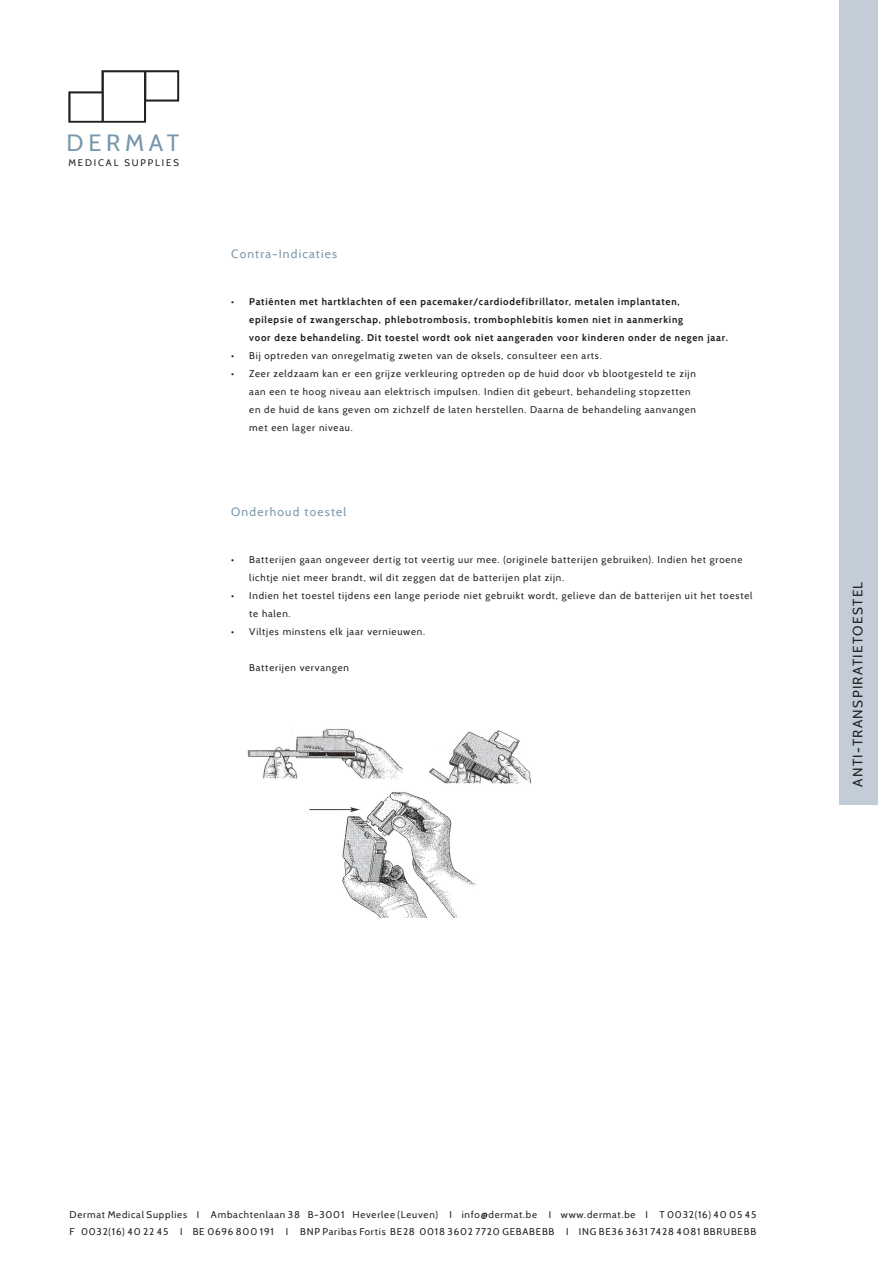
<style>
.page{position:relative;width:893px;height:1263px;background:#fff}
.page>*{position:absolute;margin:0;border:0;box-sizing:border-box;transform-origin:0 0}
.t1{font:23.55px "Cabin";letter-spacing:.2em;color:#7997ab}
.t2{font:13.5px "Cabin";letter-spacing:.1em;color:#231f20}
.t3{font:12px "Cabin";letter-spacing:.1em;color:#7997ab}
.t4{font:9.75px/18px "Cabin";letter-spacing:.08em;color:#231f20}
.t5{font:700 9.75px/18px "Cabin";letter-spacing:.08em;color:#231f20}
.t6{font:9.45px "Cabin";letter-spacing:.2em;color:#231f20}
</style>
<div class="page">
<svg style="left:68px;top:70px;width:111px;height:53px"></svg>
<div style="left:840px;top:0;width:38px;height:804px;background:#c3cdd7"></div>
<img style="left:247px;top:729px;width:284px;height:189px">
<p class="t1" style="left:67px;top:128px;width:114px">DERMAT</p>
<p class="t6" style="left:68px;top:157px;width:112px">MEDICAL SUPPLIES</p>
<p class="t3" style="left:231px;top:247px;width:107px">Contra-Indicaties</p>
<p class="t5" style="left:249px;top:292px;width:480px;text-indent:-18px">• Patiënten met hartklachten of een pacemaker/cardiodefibrillator, metalen implantaten,<br>epilepsie of zwangerschap, phlebotrombosis, trombophlebitis komen niet in aanmerking<br>voor deze behandeling. Dit toestel wordt ook niet aangeraden voor kinderen onder de negen jaar.</p>
<p class="t4" style="left:231px;top:346px;width:372px">• Bij optreden van onregelmatig zweten van de oksels, consulteer een arts.</p>
<p class="t4" style="left:249px;top:364px;width:448px;text-indent:-18px">• Zeer zeldzaam kan er een grijze verkleuring optreden op de huid door vb blootgesteld te zijn aan een te hoog niveau aan elektrisch impulsen. Indien dit gebeurt, behandeling stopzetten en de huid de kans geven om zichzelf de laten herstellen. Daarna de behandeling aanvangen met een lager niveau.</p>
<p class="t3" style="left:231px;top:505px;width:117px">Onderhoud toestel</p>
<p class="t4" style="left:249px;top:550px;width:495px;text-indent:-18px">• Batterijen gaan ongeveer dertig tot veertig uur mee. (originele batterijen gebruiken). Indien het groene lichtje niet meer brandt, wil dit zeggen dat de batterijen plat zijn.</p>
<p class="t4" style="left:249px;top:586px;width:505px;text-indent:-18px">• Indien het toestel tijdens een lange periode niet gebruikt wordt, gelieve dan de batterijen uit het toestel te halen.</p>
<p class="t4" style="left:231px;top:622px;width:195px">• Viltjes minstens elk jaar vernieuwen.</p>
<p class="t4" style="left:249px;top:658px;width:101px">Batterijen vervangen</p>
<p class="t2" style="left:850px;top:787px;width:206px;rotate:-90deg">ANTI-TRANSPIRATIETOESTEL</p>
<p class="t4" style="left:70px;top:1205px;width:688px">Dermat Medical Supplies I Ambachtenlaan 38 B-3001 Heverlee (Leuven) I info@dermat.be I www.dermat.be I T 0032(16) 40 05 45</p>
<p class="t4" style="left:70px;top:1222px;width:688px">F 0032(16) 40 22 45 I BE 0696 800 191 I BNP Paribas Fortis BE28 0018 3602 7720 GEBABEBB I ING BE36 3631 7428 4081 BBRUBEBB</p>
</div>
